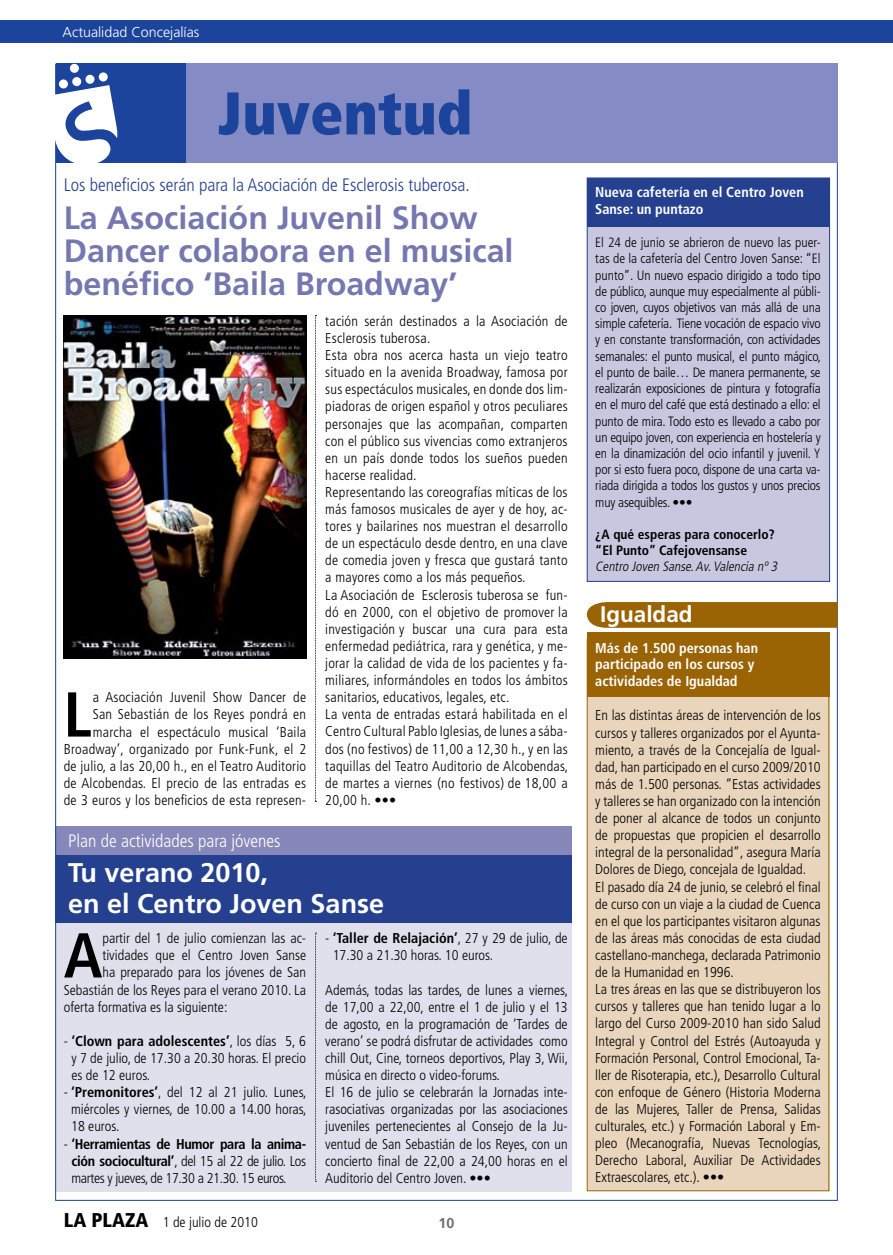
<style>
.page{position:relative;width:893px;height:1255px;background:#fff}
.page>*{position:absolute;margin:0;border:0;box-sizing:border-box;transform-origin:0 0}
.t1{font:700 condensed 63.3px "Frutiger";color:#000}
.t2{font:900 condensed 60px "Frutiger";color:#1c449c}
.t3{font:700 32.25px/33px "Frutiger";color:#7578b0}
.t4{font:700 27px/31.5px "Frutiger";color:#fff}
.t5{font:700 22.5px "Frutiger";color:#fff}
.t6{font:300 condensed 18px "Frutiger";color:#25408f}
.t7{font:300 condensed 18px "Frutiger";color:#fff}
.t8{font:300 condensed 14.25px/17.1px "Frutiger";color:#000}
.t9{font:700 condensed 14.25px/16.8px "Frutiger";color:#fff}
.t10{font:300 14.25px "Frutiger";color:#fff}
.t11{font:700 14.25px "Frutiger";color:#6d6f71}
.t12{font:300 condensed 13.5px/16.2px "Frutiger";letter-spacing:-.015em;color:#000;text-align:justify}
.t13{font:700 condensed 13.5px/16.2px "Frutiger";color:#000}
.t14{font:italic 300 condensed 13.5px "Frutiger";color:#000}
.s1{font-weight:700}
.s2{font-weight:900;font-size:19.95px}
</style>
<div class="page">
<div style="left:0;top:20px;width:893px;height:23px;background:#1c449c"></div>
<div style="left:56px;top:919px;width:516px;height:272px;background:#e0e0ed"></div>
<div style="left:56px;top:826px;width:516px;height:67px;background:#8788ba"></div>
<div style="left:56px;top:855px;width:516px;height:67px;background:#25408f"></div>
<div style="left:587px;top:178px;width:242px;height:49px;background:#25408f"></div>
<div style="left:587px;top:227px;width:242px;height:354px;background:#c8c7df"></div>
<div style="left:587px;top:631px;width:242px;height:66px;background:#9a6304"></div>
<div style="left:587px;top:697px;width:242px;height:494px;background:#e9d5bc"></div>
<img style="left:64px;top:315px;width:242px;height:343px">
<div style="left:587px;top:602px;width:251px;height:25px;background:#9a6304"></div>
<div style="left:138px;top:64px;width:700px;height:99px;background:#858bc4"></div>
<div style="left:56px;top:64px;width:130px;height:99px;background:#1c449c"></div>
<div style="left:72px;top:77px;width:10px;height:9px;background:#fff;border-radius:4px"></div>
<div style="left:70px;top:63px;width:9px;height:10px;background:#fff;border-radius:4px"></div>
<div style="left:59px;top:79px;width:9px;height:10px;background:#fff;border-radius:4px"></div>
<svg style="left:85px;top:74px;width:10px;height:10px"></svg>
<svg style="left:98px;top:72px;width:10px;height:10px"></svg>
<svg style="left:55px;top:85px;width:62px;height:83px"></svg>
<svg style="left:315px;top:315px;width:2px;height:487px"></svg>
<svg style="left:315px;top:932px;width:2px;height:249px"></svg>
<div style="left:587px;top:639px;width:242px;height:552px;border:1px solid #9a6304"></div>
<div style="left:587px;top:178px;width:243px;height:403px;border:1px solid #25408f"></div>
<p class="t10" style="left:63px;top:24px;width:138px">Actualidad Concejalías</p>
<h2 class="t2" style="left:218px;top:77px;width:256px">Juventud</h2>
<p class="t6" style="left:64px;top:175px;width:408px">Los beneficios serán para la Asociación de Esclerosis tuberosa.</p>
<h3 class="t3" style="left:64px;top:200px;width:451px">La Asociación Juvenil Show<br>Dancer colabora en el musical benéfico ‘Baila Broadway’</h3>
<p class="t8" style="left:64px;top:689px;width:244px;text-align:right">a Asociación Juvenil Show Dancer de<br>San Sebastián de los Reyes pondrá en marcha el espectáculo musical ‘Baila Broadway’, organizado por Funk-Funk, el 2 de julio, a las 20,00 h., en el Teatro Auditorio de Alcobendas. El precio de las entradas es de 3 euros y los beneficios de esta represen-</p>
<h1 class="t1" style="left:64px;top:677px;width:30px">L</h1>
<p class="t8" style="left:325px;top:312px;width:244px">tación serán destinados a la Asociación de Esclerosis tuberosa.<br>Esta obra nos acerca hasta un viejo teatro situado en la avenida Broadway, famosa por sus espectáculos musicales, en donde dos lim&shy;piadoras de origen español y otros peculiares personajes que las acompañan, comparten con el público sus vivencias como extranjeros en un país donde todos los sueños pueden hacerse realidad.<br>Representando las coreografías míticas de los más famosos musicales de ayer y de hoy, ac&shy;tores y bailarines nos muestran el desarrollo de un espectáculo desde dentro, en una clave de comedia joven y fresca que gustará tanto a mayores como a los más pequeños.<br>La Asociación de Esclerosis tuberosa se fun&shy;dó en 2000, con el objetivo de promover la investigación y buscar una cura para esta enfermedad pediátrica, rara y genética, y me&shy;jorar la calidad de vida de los pacientes y fa&shy;miliares, informándoles en todos los ámbitos sanitarios, educativos, legales, etc.<br>La venta de entradas estará habilitada en el Centro Cultural Pablo Iglesias, de lunes a sába&shy;dos (no festivos) de 11,00 a 12,30 h., y en las taquillas del Teatro Auditorio de Alcobendas, de martes a viernes (no festivos) de 18,00 a 20,00 h. •••</p>
<p class="t7" style="left:68px;top:830px;width:214px">Plan de actividades para jóvenes</p>
<h3 class="t4" style="left:68px;top:856px;width:318px">Tu verano 2010,<br>en el Centro Joven Sanse</h3>
<h1 class="t1" style="left:64px;top:917px;width:40px">A</h1>
<p class="t8" style="left:102px;top:929px;width:205px">partir del 1 de julio comienzan las ac-</p>
<p class="t8" style="left:333px;top:929px;width:236px;text-indent:-7px">- <span class="s1">‘Taller de Relajación’</span>, 27 y 29 de julio, de<br>17.30 a 21.30 horas. 10 euros.</p>
<p class="t8" style="left:325px;top:981px;width:244px">Además, todas las tardes, de lunes a viernes, de 17,00 a 22,00, entre el 1 de julio y el 13 de agosto, en la programación de ‘Tardes de verano’ se podrá disfrutar de actividades como chill Out, Cine, torneos deportivos, Play 3, Wii, música en directo o video-forums.<br>El 16 de julio se celebrarán la Jornadas inte&shy;rasociativas organizadas por las asociaciones juveniles pertenecientes al Consejo de la Ju&shy;ventud de San Sebastián de los Reyes, con un concierto final de 22,00 a 24,00 horas en el Auditorio del Centro Joven. •••</p>
<p class="t8" style="left:102px;top:947px;width:205px">tividades que el Centro Joven Sanse</p>
<p class="t8" style="left:102px;top:964px;width:205px">ha preparado para los jóvenes de San</p>
<p class="t8" style="left:64px;top:981px;width:244px">Sebastián de los Reyes para el verano 2010. La</p>
<p class="t8" style="left:64px;top:998px;width:165px">oferta formativa es la siguiente:</p>
<p class="t8" style="left:71px;top:1032px;width:236px;text-align:justify;text-indent:-8px">- <span class="s1">‘Clown para adolescentes’</span>, los días 5, 6 y 7 de julio, de 17.30 a 20.30 horas. El precio es de 12 euros.</p>
<p class="t8" style="left:71px;top:1083px;width:237px;text-align:justify;text-indent:-7px">- <span class="s1">‘Premonitores’</span>, del 12 al 21 julio. Lunes, miércoles y viernes, de 10.00 a 14.00 horas, 18 euros.</p>
<p class="t8" style="left:71px;top:1135px;width:236px;text-align:justify;text-indent:-8px">- <span class="s1">‘Herramientas de Humor para la anima&shy;ción sociocultural’</span>, del 15 al 22 de julio. Los martes y jueves, de 17.30 a 21.30. 15 euros.</p>
<p class="t8" style="left:64px;top:1213px;width:196px"><span class="s2">LA PLAZA</span> 1 de julio de 2010</p>
<p class="t11" style="left:439px;top:1214px;width:17px">10</p>
<p class="t9" style="left:595px;top:183px;width:210px">Nueva cafetería en el Centro Joven<br>Sanse: un puntazo</p>
<p class="t12" style="left:595px;top:235px;width:227px">El 24 de junio se abrieron de nuevo las puer&shy;tas de la cafetería del Centro Joven Sanse: “El punto”. Un nuevo espacio dirigido a todo tipo de público, aunque muy especialmente al públi&shy;co joven, cuyos objetivos van más allá de una simple cafetería. Tiene vocación de espacio vivo y en constante transformación, con actividades semanales: el punto musical, el punto mágico, el punto de baile… De manera permanente, se realizarán exposiciones de pintura y fotografía en el muro del café que está destinado a ello: el punto de mira. Todo esto es llevado a cabo por un equipo joven, con experiencia en hostelería y en la dinamización del ocio infantil y juvenil. Y por si esto fuera poco, dispone de una carta va&shy;riada dirigida a todos los gustos y unos precios muy asequibles. •••</p>
<p class="t13" style="left:595px;top:526px;width:181px">¿A qué esperas para conocerlo? “El Punto” Cafejovensanse</p>
<p class="t14" style="left:595px;top:559px;width:186px">Centro Joven Sanse.Av.Valencia nº3</p>
<h3 class="t5" style="left:600px;top:600px;width:94px">Igualdad</h3>
<p class="t9" style="left:595px;top:639px;width:164px">Más de 1.500 personas han participado en los cursos y actividades de Igualdad</p>
<p class="t8" style="left:595px;top:707px;width:227px">En las distintas áreas de intervención de los cursos y talleres organizados por el Ayunta&shy;miento, a través de la Concejalía de Igual&shy;dad, han participado en el curso 2009/2010 más de 1.500 personas. “Estas actividades y talleres se han organizado con la intención de poner al alcance de todos un conjunto de propuestas que propicien el desarrollo integral de la personalidad”, asegura María Dolores de Diego, concejala de Igualdad.<br>El pasado día 24 de junio, se celebró el final de curso con un viaje a la ciudad de Cuenca en el que los participantes visitaron algunas de las áreas más conocidas de esta ciudad castellano-manchega, declarada Patrimonio de la Humanidad en 1996.<br>La tres áreas en las que se distribuyeron los cursos y talleres que han tenido lugar a lo largo del Curso 2009-2010 han sido Salud Integral y Control del Estrés (Autoayuda y Formación Personal, Control Emocional, Ta&shy;ller de Risoterapia, etc.), Desarrollo Cultural con enfoque de Género (Historia Moderna de las Mujeres, Taller de Prensa, Salidas culturales, etc.) y Formación Laboral y Em&shy;pleo (Mecanografía, Nuevas Tecnologías, Derecho Laboral, Auxiliar De Actividades Extraescolares, etc.). •••</p>
</div>
